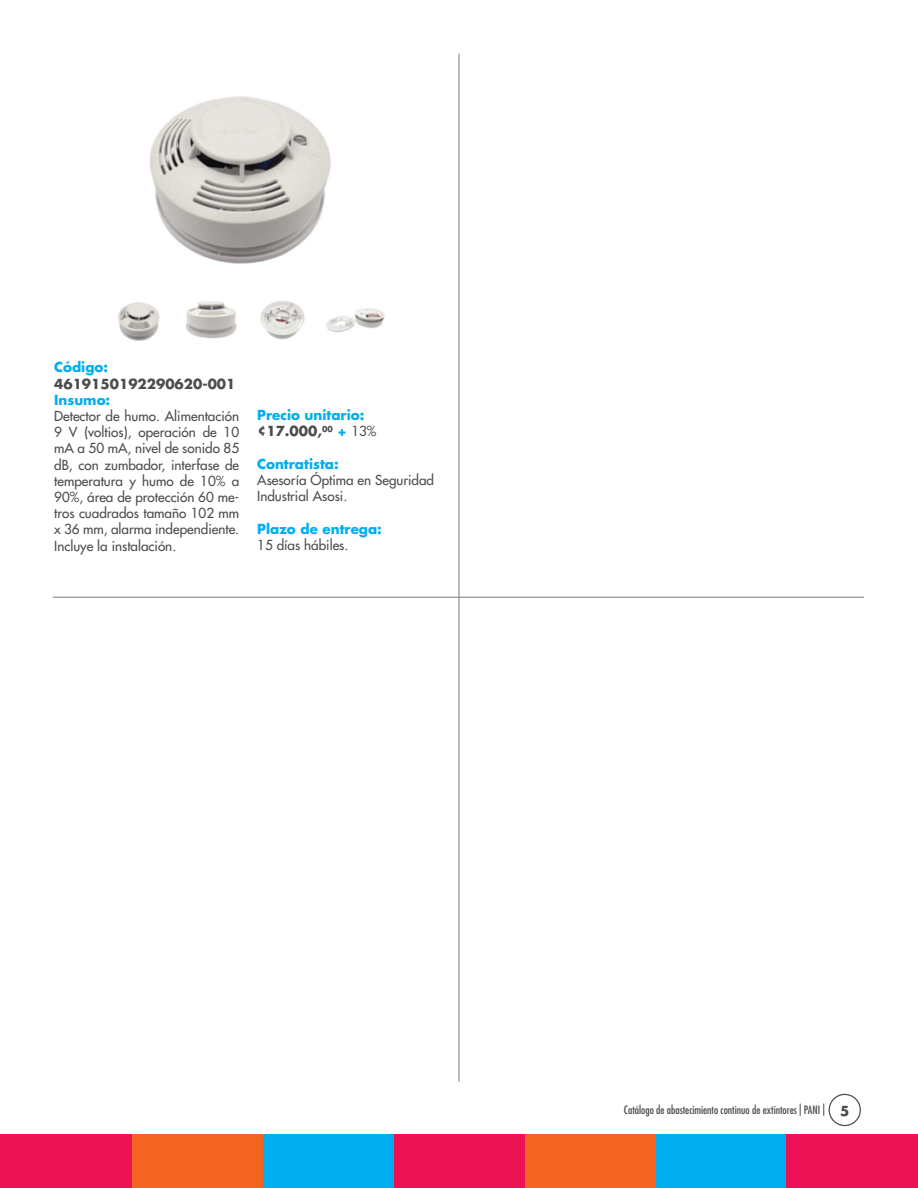
<style>
.page{position:relative;width:918px;height:1188px;background:#fff}
.page>*{position:absolute;margin:0;border:0;box-sizing:border-box;transform-origin:0 0}
.t1{font:13.5px/16.2px "Futura";color:#4b4c4d;text-align:justify}
.t2{font:700 13.5px "Futura";color:#00aeef}
.t3{font:700 13.5px "Futura";color:#4b4c4d}
.t4{font:condensed 11.25px "Futura";color:#4b4c4d}
.s1{color:#00aeef}
.s2{font-weight:400}
</style>
<div class="page">
<div style="left:786px;top:1134px;width:132px;height:54px;background:#ed1255"></div>
<div style="left:655px;top:1134px;width:131px;height:54px;background:#00aeef"></div>
<div style="left:524px;top:1134px;width:132px;height:54px;background:#f36421"></div>
<div style="left:393px;top:1134px;width:132px;height:54px;background:#ed1255"></div>
<div style="left:262px;top:1134px;width:131px;height:54px;background:#00aeef"></div>
<div style="left:131px;top:1134px;width:132px;height:54px;background:#f36421"></div>
<div style="left:0;top:1134px;width:132px;height:54px;background:#ed1255"></div>
<hr style="left:459px;top:54px;width:1px;height:1027px;background:#76787b">
<hr style="left:53px;top:597px;width:811px;height:1px;background:#76787b">
<svg style="left:823px;top:1104px;width:1px;height:12px"></svg>
<svg style="left:800px;top:1104px;width:1px;height:12px"></svg>
<div style="left:829px;top:1094px;width:32px;height:32px;border:1px solid #4b4c4d;border-radius:50%"></div>
<img style="left:118px;top:96px;width:267px;height:245px">
<p class="t2" style="left:54px;top:358px;width:55px">Código:</p>
<p class="t3" style="left:54px;top:375px;width:183px">4619150192290620-001</p>
<p class="t2" style="left:54px;top:391px;width:58px">Insumo:</p>
<p class="t1" style="left:54px;top:408px;width:187px">Detector de humo. Alimentación 9 V (voltios), operación de 10 mA a 50 mA, nivel de sonido 85 dB, con zumbador, interfase de temperatura y humo de 10% a 90%, área de protección 60 me&shy;tros cuadrados tamaño 102 mm x 36 mm, alarma independiente.<br>Incluye la instalación.</p>
<p class="t2" style="left:257px;top:406px;width:109px">Precio unitario:</p>
<p class="t3" style="left:257px;top:422px;width:121px">¢17.000,<sup>00</sup> <span class="s1">+</span> <span class="s2">13%</span></p>
<p class="t2" style="left:257px;top:455px;width:83px">Contratista:</p>
<p class="t1" style="left:257px;top:472px;width:178px">Asesoría Óptima en Seguridad</p>
<p class="t1" style="left:257px;top:488px;width:92px">Industrial Asosi.</p>
<p class="t2" style="left:257px;top:520px;width:126px">Plazo de entrega:</p>
<p class="t1" style="left:257px;top:537px;width:93px">15 días hábiles.</p>
<p class="t4" style="left:624px;top:1103px;width:198px">Catálogo de abastecimiento continuo de extintores PANI</p>
<p class="t3" style="left:840px;top:1102px;width:11px">5</p>
</div>
